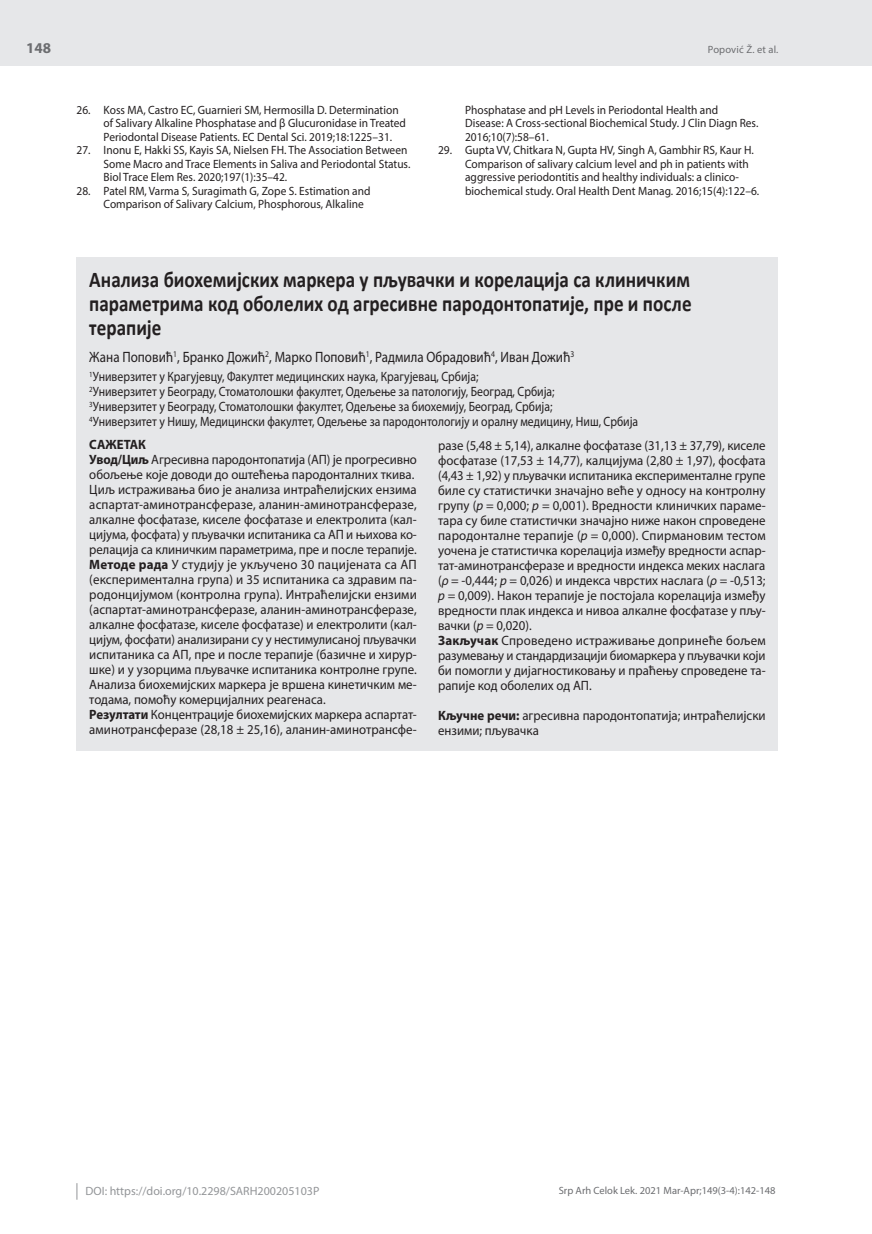
<style>
.page{position:relative;width:872px;height:1234px;background:#fff}
.page>*{position:absolute;margin:0;border:0;box-sizing:border-box;transform-origin:0 0}
.t1{font:700 22.5px/24px "Calibri";color:#231f20;text-align:justify;scale:.85 1}
.t2{font:15px "Myriad Pro";color:#231f20;scale:.87 1}
.t3{font:700 15px "Myriad Pro";color:#6c6d70}
.t4{font:13.5px/15px "Myriad Pro";color:#231f20;scale:.95 1}
.t5{font:13.5px/15px "Myriad Pro";color:#231f20;scale:.87 1}
.t6{font:12px/13.5px "Myriad Pro";color:#231f20;scale:.95 1}
.t7{font:12px "Myriad Pro";color:#939598}
.t8{font:10.5px "Myriad Pro";color:#6c6d70}
.s1{font-weight:700}
.s2{font-style:italic}
</style>
<div class="page">
<div style="left:0;top:0;width:872px;height:66px;background:#e6e7e9"></div>
<svg style="left:77px;top:1183px;width:1px;height:16px"></svg>
<div style="left:77px;top:258px;width:701px;height:492px;background:#e6e7e9"></div>
<p class="t3" style="left:26px;top:38px;width:26px">148</p>
<p class="t6" style="left:104px;top:103px;width:320px;text-indent:-27px">26. Koss MA, Castro EC, Guarnieri SM, Hermosilla D. Determination of Salivary Alkaline Phosphatase and β Glucuronidase in Treated<br>Periodontal Disease Patients. EC Dental Sci. 2019;18:1225–31.</p>
<p class="t6" style="left:104px;top:143px;width:324px;text-indent:-27px">27. Inonu E, Hakki SS, Kayis SA, Nielsen FH. The Association Between<br>Some Macro and Trace Elements in Saliva and Periodontal Status.<br>Biol Trace Elem Res. 2020;197(1):35–42.</p>
<p class="t6" style="left:104px;top:184px;width:282px;text-indent:-27px">28. Patel RM, Varma S, Suragimath G, Zope S. Estimation and<br>Comparison of Salivary Calcium, Phosphorous, Alkaline</p>
<p class="t8" style="left:708px;top:43px;width:72px">Popović Ž. et al.</p>
<p class="t6" style="left:465px;top:103px;width:310px">Phosphatase and pH Levels in Periodontal Health and<br>Disease: A Cross-sectional Biochemical Study. J Clin Diagn Res.<br>2016;10(7):58–61.</p>
<p class="t6" style="left:465px;top:143px;width:311px;text-indent:-27px">29. Gupta VV, Chitkara N, Gupta HV, Singh A, Gambhir RS, Kaur H.<br>Comparison of salivary calcium level and ph in patients with aggressive periodontitis and healthy individuals: a clinico&shy;biochemical study. Oral Health Dent Manag. 2016;15(4):122–6.</p>
<h1 class="t1" style="left:89px;top:267px;width:710px">Анализа биохемијских маркера у пљувачки и корелација са клиничким параметрима код оболелих од агресивне пародонтопатије, пре и после терапије</h1>
<p class="t2" style="left:89px;top:347px;width:559px">Жана Поповић<sup>1</sup>, Бранко Дожић<sup>2</sup>, Марко Поповић<sup>1</sup>, Радмила Обрадовић<sup>4</sup>, Иван Дожић<sup>3</sup></p>
<p class="t5" style="left:89px;top:369px;width:632px"><sup>1</sup>Универзитет у Крагујевцу, Факултет медицинских наука, Крагујевaц, Србија;<br><sup>2</sup>Универзитет у Београду, Стоматолошки факултет, Одељење за патологију, Београд, Србија;<br><sup>3</sup>Универзитет у Београду, Стоматолошки факултет, Одељење за биохемију, Београд, Србија;<br><sup>4</sup>Универзитет у Нишу, Медицински факултет, Одељење за пародонтологију и оралну медицину, Ниш, Србија</p>
<p class="t4" style="left:89px;top:437px;width:346px"><span class="s1">САЖЕТАК<br>Увод/Циљ</span> Агресивна пародонтопатија (AП) је прогресивно обољење које доводи до оштећења пародонталних ткива.<br>Циљ истраживања био је анализа интраћелијских ензима аспартат-аминотрансферазe, аланин-аминотрансферазe, алкалнe фосфатазe, киселe фосфатазe и електролита (кал&shy;цијума, фосфата) у пљувачки испитаника са АП и њихова ко&shy;релација са клиничким параметрима, пре и после терапије.<br><span class="s1">Методе рада</span> У студију је укључено 30 пацијената са АП (експериментална група) и 35 испитаника са здравим па&shy;родонцијумом (контролна група). Интраћелијски ензими (аспартат-аминотрансферазe, аланин-аминотрансферазe, алкалнe фосфатазe, киселe фосфатазe) и електролити (кал&shy;цијум, фосфати) анализирани су у нестимулисаној пљувачки испитаника са АП, пре и после терапије (базичне и хирур&shy;шке) и у узорцима пљувачке испитаника контролне групе.<br>Анализа биохемијских маркера је вршена кинетичким ме&shy;тодама, помоћу комерцијалних реагенаса.<br><span class="s1">Резултати</span> Концентрације биохемијских маркера аспартат&shy;аминотрансферазe (28,18 ± 25,16), аланин-аминотрансфе-</p>
<p class="t4" style="left:438px;top:438px;width:346px">разe (5,48 ± 5,14), алкалнe фосфатазe (31,13 ± 37,79), киселe фосфатазe (17,53 ± 14,77), калцијума (2,80 ± 1,97), фосфата (4,43 ± 1,92) у пљувачки испитаника експерименталне групе биле су статистички значајно веће у односу на контролну групу (<span class="s2">p</span> = 0,000; <span class="s2">p</span> = 0,001). Вредности клиничких параме&shy;тара су биле статистички значајно ниже након спроведене пародонталне терапије (<span class="s2">p</span> = 0,000). Спирмановим тестом уочена је статистичка корелација између вредности аспар&shy;тат-аминотрансферазe и вредности индекса меких наслага (<span class="s2">ρ</span> = -0,444; <span class="s2">p</span> = 0,026) и индекса чврстих наслага (<span class="s2">ρ</span> = -0,513; <span class="s2">p</span> = 0,009). Након терапије је постојала корелација између вредности плак индекса и нивоа алкалнe фосфатазe у пљу&shy;вачки (<span class="s2">p</span> = 0,020).<br><span class="s1">Закључак</span> Спроведено истраживање допринеће бољем разумевању и стандардизацији биомаркера у пљувачки који би помогли у дијагностиковању и праћењу спроведене та&shy;рапије код оболелих од АП.</p>
<p class="t4" style="left:438px;top:708px;width:346px"><span class="s1">Кључне речи:</span> aгресивна пародонтопатија; интраћелијски eнзими; пљувачка</p>
<p class="t7" style="left:86px;top:1183px;width:235px">DOI: https://doi.org/10.2298/SARH200205103P</p>
<p class="t8" style="left:559px;top:1184px;width:218px">Srp Arh Celok Lek. 2021 Mar-Apr;149(3-4):142-148</p>
</div>
